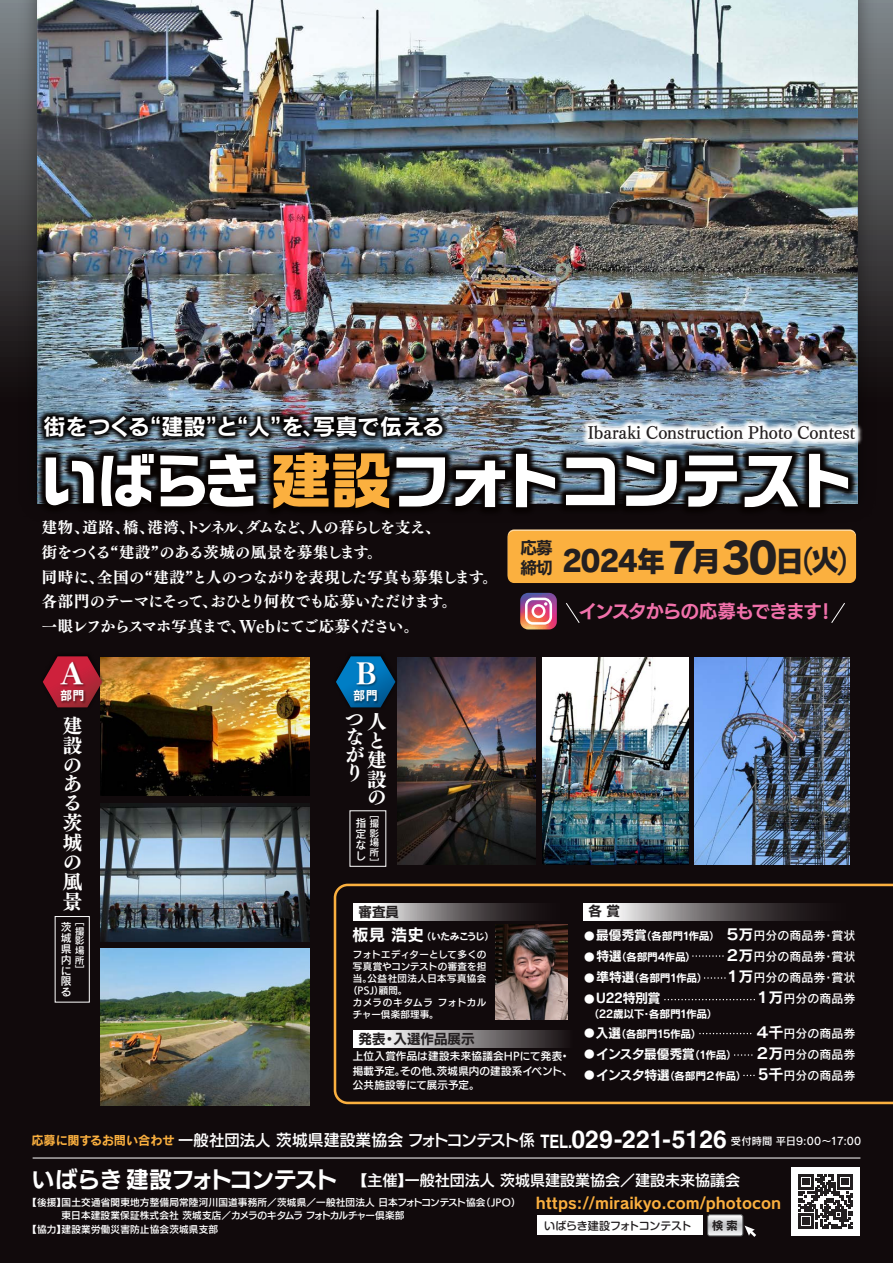
<style>
.page{position:relative;width:893px;height:1263px;background:#110a0c}
.page>*{position:absolute;margin:0;border:0;box-sizing:border-box;transform-origin:0 0}
.t1{font:29.25px "Rodin Pro EB";letter-spacing:-.05em;color:#231f20}
.t2{font:800 28.5px "Tsuku Min Pr 6 N";color:#fff}
.t3{font:700 24.75px "Helvetica";color:#fff}
.t4{font:22.5px "Rodin Pro B";letter-spacing:-.01em;color:#fff}
.t5{font:22.5px "UD Kakugo Large Pr 6 B";letter-spacing:-.01em;color:#fff}
.t6{font:19.5px/19.6px "UD Mincho Pro B";color:#fff}
.t7{font:18px "UD Kakugo Large Pr 6 B";letter-spacing:-.04em;color:#f171ab}
.t8{font:16.5px "UD Mincho Pro DB";letter-spacing:-.01em;color:#231f20}
.t9{font:16.5px "Rodin Pro B";color:#fff}
.t10{font:16.5px "UD Kakugo Large Pr 6 B";color:#231f20}
.t11{font:15.75px "Rodin Pro B";color:#fbb03f}
.t12{font:15.75px "UD Kakugo Large Pr 6 DB";letter-spacing:-.02em;color:#fff}
.t13{font:15.3px/24.8px "UD Mincho Pro B";letter-spacing:-.05em;color:#fff}
.t14{font:15px "UD Kakugo Large Pr 6 DB";color:#fff}
.t15{font:13.5px "UD Kakugo Large Pr 6 B";color:#231f20}
.t16{font:13.2px "Rodin Pro B";letter-spacing:-.055em;color:#fff}
.t17{font:12.45px "Rodin Pro B";letter-spacing:-.01em;color:#fbb03f}
.t18{font:12px/21px "Rodin Pro DB";color:#fff;text-align:right}
.t19{font:12px "UD Kakugo Large Pr 6 B";color:#fff;scale:.95 1}
.t20{font:11.85px "Rodin Pro B";color:#231f20}
.t21{font:500 10.95px "Shin M Go Pro";letter-spacing:-.03em;color:#231f20}
.t22{font:10.95px/10.8px "Rodin Pro DB";color:#fff;text-align:justify}
.t23{font:10.8px "Rodin Pro B";letter-spacing:-.045em;color:#fff}
.t24{font:10.5px/14.2px "UD Kakugo Large Pr 6 DB";letter-spacing:.015em;color:#fff}
.t25{font:10.5px "Rodin Pro DB";letter-spacing:.01em;color:#fff}
.t26{font:9.75px "Rodin Pro B";letter-spacing:-.07em;color:#fff}
.t27{font:9.6px "UD Kakugo Large Pr 6 DB";letter-spacing:.02em;color:#fff}
.t28{font:9.6px/9.6px "Rodin Pro DB";color:#fff;text-align:justify}
.t29{font:9.45px "UD Kakugo Large Pr 6 DB";letter-spacing:.03em;color:#fff}
.t30{font:9.45px "UD Kakugo Large Pr 6 DB";letter-spacing:.005em;color:#fff}
.t31{font:9.45px "UD Kakugo Large Pr 6 DB";letter-spacing:.05em;color:#fff}
.t32{font:9.45px "UD Kakugo Large Pr 6 DB";letter-spacing:.065em;color:#fff}
.s1{font-family:"UD Kakugo Large Pr 6 B";font-size:16.5px}
.s2{font-size:42.45px}
.s3{font-family:"Rodin Pro DB"}
.s4{font-size:10.5px}
.s5{font-size:13.2px}
.s6{font-size:10.8px}
.s7{font-family:"Rodin Pro B";font-size:10.5px}
.s8{font-family:"Rodin Pro B";font-size:13.2px}
.s9{font-family:"Rodin Pro B";font-size:10.8px}
.s10{font-family:"Rodin Pro B";font-size:15px}
.s11{font-size:18.6px}
.s12{font-size:15.3px}
</style>
<div class="page">
<div style="left:508px;top:531px;width:348px;height:52px;background:#fbb03f;border-radius:6px"></div>
<svg style="left:333px;top:883px;width:560px;height:222px"></svg>
<img style="left:101px;top:803px;width:208px;height:139px">
<img style="left:101px;top:657px;width:208px;height:139px">
<img style="left:101px;top:949px;width:208px;height:156px">
<img style="left:543px;top:657px;width:145px;height:208px">
<img style="left:397px;top:657px;width:139px;height:208px">
<img style="left:695px;top:657px;width:155px;height:208px">
<img style="left:496px;top:924px;width:71px;height:96px">
<img style="left:10px;top:0;width:874px;height:366px">
<img style="left:37px;top:0;width:821px;height:393px">
<svg style="left:584px;top:903px;width:278px;height:17px"></svg>
<svg style="left:353px;top:903px;width:219px;height:17px"></svg>
<div style="left:353px;top:1030px;width:219px;height:17px;background:linear-gradient(to right,#fff,#160f11)"></div>
<img style="left:0;top:358px;width:502px;height:35px">
<svg style="left:693px;top:955px;width:31px;height:2px"></svg>
<svg style="left:705px;top:977px;width:21px;height:2px"></svg>
<svg style="left:700px;top:1033px;width:52px;height:1px"></svg>
<svg style="left:735px;top:1054px;width:18px;height:2px"></svg>
<hr style="left:33px;top:1158px;width:827px;height:1px;background:#fff">
<svg style="left:665px;top:999px;width:90px;height:1px"></svg>
<img style="left:37px;top:393px;width:820px;height:175px">
<svg style="left:46px;top:457px;width:48px;height:48px"></svg>
<svg style="left:101px;top:454px;width:53px;height:52px"></svg>
<svg style="left:160px;top:454px;width:96px;height:53px"></svg>
<svg style="left:273px;top:453px;width:116px;height:55px"></svg>
<svg style="left:396px;top:457px;width:49px;height:49px"></svg>
<svg style="left:455px;top:461px;width:50px;height:46px"></svg>
<svg style="left:516px;top:454px;width:39px;height:53px"></svg>
<svg style="left:566px;top:504px;width:49px;height:1px"></svg>
<svg style="left:626px;top:504px;width:51px;height:2px"></svg>
<svg style="left:685px;top:504px;width:52px;height:3px"></svg>
<svg style="left:745px;top:504px;width:53px;height:3px"></svg>
<svg style="left:809px;top:504px;width:39px;height:3px"></svg>
<img style="left:350px;top:657px;width:50px;height:53px">
<svg style="left:336px;top:656px;width:59px;height:51px"></svg>
<img style="left:529px;top:366px;width:364px;height:138px">
<svg style="left:520px;top:593px;width:37px;height:36px"></svg>
<div style="left:791px;top:1167px;width:68px;height:68px;background:#fff"></div>
<svg style="left:798px;top:1174px;width:55px;height:54px"></svg>
<div style="left:707px;top:1214px;width:36px;height:22px;border:1px solid #57585a;border-radius:2px"></div>
<svg style="left:708px;top:1215px;width:48px;height:22px"></svg>
<div style="left:538px;top:1215px;width:165px;height:20px;background:#fff"></div>
<img style="left:354px;top:657px;width:27px;height:31px">
<img style="left:352px;top:688px;width:31px;height:22px">
<img style="left:42px;top:657px;width:66px;height:53px">
<svg style="left:43px;top:656px;width:59px;height:51px"></svg>
<img style="left:58px;top:657px;width:30px;height:42px">
<img style="left:59px;top:688px;width:30px;height:22px">
<div style="left:55px;top:916px;width:35px;height:86px;border:1px solid #fff"></div>
<svg style="left:831px;top:603px;width:14px;height:20px"></svg>
<svg style="left:566px;top:603px;width:14px;height:20px"></svg>
<h3 class="t4" style="left:43px;top:411px;width:403px">街をつくる“建設”と“人”を、写真で伝える</h3>
<p class="t8" style="left:588px;top:420px;width:269px">Ibaraki Construction Photo Contest</p>
<p class="t13" style="left:42px;top:515px;width:457px">建物、道路、橋、港湾、トンネル、ダムなど、人の暮らしを支え、<br>街をつくる“建設”のある茨城の風景を募集します。<br>同時に、全国の“建設”と人のつながりを表現した写真も募集します。各部門のテーマにそって、おひとり何枚でも応募いただけます。<br>一眼レフからスマホ写真まで、Webにてご応募ください。</p>
<h2 class="t2" style="left:356px;top:648px;width:22px">B</h2>
<p class="t19" style="left:354px;top:688px;width:27px">部門</p>
<h1 class="t1" style="left:520px;top:541px;width:330px"><span class="s1">締切</span> 2024年<span class="s2">7</span>月<span class="s2">30</span>日<span class="s3">(</span>火<span class="s3">)</span></h1>
<p class="t10" style="left:520px;top:539px;width:34px">応募</p>
<p class="t7" style="left:579px;top:602px;width:257px">インスタからの応募もできます！</p>
<h2 class="t2" style="left:60px;top:647px;width:25px">A</h2>
<p class="t19" style="left:60px;top:688px;width:27px">部門</p>
<p class="t6" style="left:63px;top:715px;width:21px">建設のある茨城の風景</p>
<p class="t28" style="left:75px;top:916px;width:11px">［撮影場所］</p>
<p class="t6" style="left:345px;top:710px;width:21px;line-height:18.1px;text-align:justify">つながり</p>
<p class="t6" style="left:367px;top:712px;width:21px;line-height:18.8px">人と建設の</p>
<p class="t28" style="left:370px;top:809px;width:11px">［撮影場所］</p>
<p class="t22" style="left:356px;top:817px;width:12px">指定なし</p>
<p class="t15" style="left:588px;top:904px;width:33px">各 賞</p>
<p class="t23" style="left:584px;top:950px;width:113px"><span class="s4">●</span> <span class="s5">特選</span>（各部門4作品）</p>
<p class="t23" style="left:584px;top:971px;width:125px"><span class="s4">●</span> <span class="s5">準特選</span>（各部門1作品）</p>
<p class="t16" style="left:584px;top:989px;width:78px"><span class="s4">●</span>U22特別賞</p>
<p class="t23" style="left:589px;top:1007px;width:131px">（22歳以下・各部門1作品）</p>
<p class="t23" style="left:584px;top:1026px;width:119px"><span class="s4">●</span><span class="s5">入選</span>（各部門15作品）</p>
<p class="t16" style="left:584px;top:1045px;width:154px"><span class="s4">●</span> インスタ最優秀賞<span class="s6">（1作品）</span></p>
<p class="t23" style="left:584px;top:1068px;width:164px"><span class="s4">●</span> <span class="s5">インスタ特選</span>（各部門２作品）</p>
<p class="t15" style="left:358px;top:904px;width:42px">審査員</p>
<p class="t9" style="left:352px;top:924px;width:73px">板見 浩史</p>
<p class="t22" style="left:61px;top:921px;width:12px">茨城県内に限る</p>
<p class="t18" style="left:584px;top:925px;width:273px"><span class="s7">●</span> <span class="s8">最優秀賞</span><span class="s9">（各部門1作品）</span><span class="s10">５万</span>円分の商品券・賞状<br><span class="s10">２万</span>円分の商品券・賞状<br><span class="s10">１万</span>円分の商品券・賞状<br><span class="s10">１万</span>円分の商品券</p>
<p class="t18" style="left:755px;top:1022px;width:102px;text-align:justify"><span class="s10">４千</span>円分の商品券<span class="s10">２万</span>円分の商品券<span class="s10">5千</span>円分の商品券</p>
<p class="t26" style="left:421px;top:930px;width:74px">（いたみこうじ）</p>
<p class="t30" style="left:353px;top:949px;width:135px">フォトエディターとして多くの</p>
<p class="t29" style="left:353px;top:961px;width:135px">写真賞やコンテストの審査を担</p>
<p class="t31" style="left:353px;top:973px;width:135px">当。公益社団法人日本写真協会</p>
<p class="t29" style="left:348px;top:985px;width:61px">（PSJ）顧問。</p>
<p class="t32" style="left:353px;top:997px;width:135px">カメラのキタムラフォトカル</p>
<p class="t29" style="left:353px;top:1009px;width:87px">チャー倶楽部理事。</p>
<p class="t24" style="left:353px;top:1050px;width:221px">上位入賞作品は建設未来協議会HPにて発表・掲載予定。その他、茨城県内の建設系イベント、公共施設等にて展示予定。</p>
<p class="t15" style="left:358px;top:1031px;width:118px">発表・入選作品展示</p>
<h3 class="t3" style="left:540px;top:1124px;width:188px"><span class="s11">TEL.</span>029-221-5126</h3>
<p class="t12" style="left:178px;top:1131px;width:358px"><span class="s12">一般社団法人</span> 茨城県建設業協会 フォトコンテスト係</p>
<p class="t17" style="left:31px;top:1132px;width:145px">応募に関するお問い合わせ</p>
<p class="t25" style="left:731px;top:1134px;width:132px">受付時間 平日9:00～17:00</p>
<h3 class="t5" style="left:32px;top:1167px;width:307px">いばらき建設フォトコンテスト</h3>
<p class="t14" style="left:352px;top:1172px;width:389px">【主催】一般社団法人 茨城県建設業協会／建設未来協議会</p>
<p class="t27" style="left:27px;top:1197px;width:495px">【後援】国土交通省関東地方整備局常陸河川国道事務所／茨城県／一般社団法人 日本フォトコンテスト協会（JPO）</p>
<p class="t27" style="left:32px;top:1210px;width:374px">　　　東日本建設業保証株式会社 茨城支店／カメラのキタムラ フォトカルチャー倶楽部</p>
<p class="t27" style="left:27px;top:1224px;width:192px">【協力】建設業労働災害防止協会茨城県支部</p>
<p class="t11" style="left:536px;top:1192px;width:247px">https://miraikyo.com/photocon</p>
<p class="t21" style="left:544px;top:1217px;width:149px">いばらき建設フォトコンテスト</p>
<p class="t20" style="left:712px;top:1217px;width:27px">検索</p>
</div>
